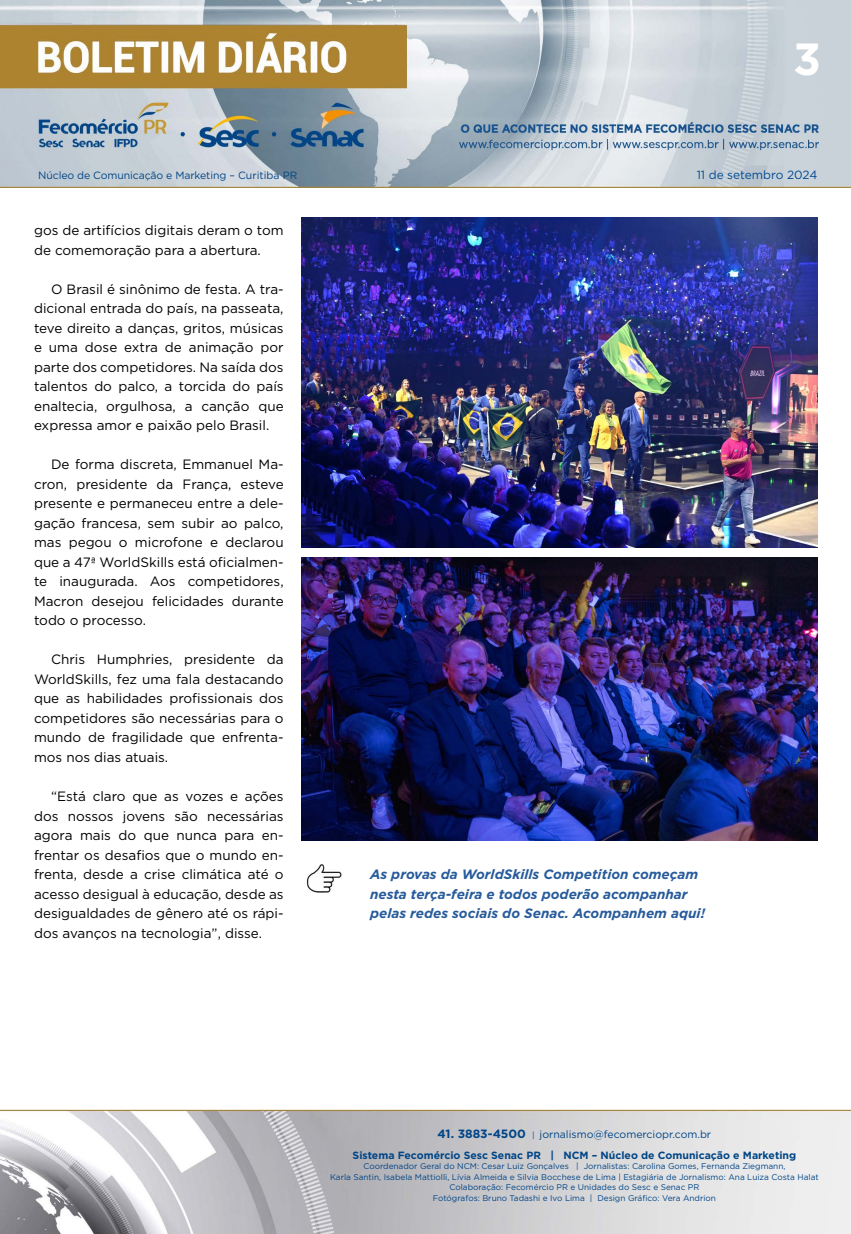
<style>
.page{position:relative;width:851px;height:1234px;background:#fff}
.page>*{position:absolute;margin:0;border:0;box-sizing:border-box;transform-origin:0 0}
.t1{font:700 45px "Gotham";color:#fff}
.t2{font:13.5px/19.5px "Gotham";color:#000;text-align:justify}
.t3{font:italic 700 13.5px/19.5px "Gotham";color:#275b9b}
.t4{font:11.85px "Gotham";color:#004a93}
.t5{font:700 10.5px/21px "Gotham";color:#004587;text-align:center}
.t6{font:10.5px "Gotham";letter-spacing:-.01em;color:#004587}
.t7{font:8.25px/10.5px "Gotham";color:#004587;text-align:center}
.s1{font-size:12px}
.s2{font-weight:400;font-size:8.25px}
.s3{font-weight:400}
</style>
<div class="page">
<img style="left:0;top:0;width:850px;height:188px">
<img style="left:0;top:1109px;width:850px;height:124px">
<img style="left:301px;top:217px;width:516px;height:330px">
<img style="left:301px;top:557px;width:516px;height:283px">
<img style="left:306px;top:864px;width:35px;height:28px">
<h1 class="t1" style="left:793px;top:29px;width:29px">3</h1>
<p class="t6" style="left:38px;top:168px;width:260px">Núcleo de Comunicação e Marketing – Curitiba PR</p>
<p class="t4" style="left:696px;top:167px;width:122px">11 de setembro 2024</p>
<p class="t2" style="left:34px;top:220px;width:251px">gos de artifícios digitais deram o tom de comemoração para a abertura.</p>
<p class="t2" style="left:34px;top:279px;width:251px;text-indent:17px">O Brasil é sinônimo de festa. A tra&shy;dicional entrada do país, na passeata, teve direito a danças, gritos, músicas e uma dose extra de animação por parte dos competidores. Na saída dos talentos do palco, a torcida do país enaltecia, orgulhosa, a canção que expressa amor e paixão pelo Brasil.</p>
<p class="t2" style="left:34px;top:454px;width:251px;text-indent:17px">De forma discreta, Emmanuel Ma&shy;cron, presidente da França, esteve presente e permaneceu entre a dele&shy;gação francesa, sem subir ao palco, mas pegou o microfone e declarou que a 47ª WorldSkills está oficialmen&shy;te inaugurada. Aos competidores, Macron desejou felicidades durante todo o processo.</p>
<p class="t2" style="left:34px;top:649px;width:251px;text-indent:17px">Chris Humphries, presidente da WorldSkills, fez uma fala destacando que as habilidades profissionais dos competidores são necessárias para o mundo de fragilidade que enfrenta&shy;mos nos dias atuais.</p>
<p class="t2" style="left:34px;top:786px;width:251px;text-indent:17px">“Está claro que as vozes e ações dos nossos jovens são necessárias agora mais do que nunca para en&shy;frentar os desafios que o mundo en&shy;frenta, desde a crise climática até o acesso desigual à educação, desde as desigualdades de gênero até os rápi&shy;dos avanços na tecnologia”, disse.</p>
<p class="t3" style="left:370px;top:864px;width:336px">As provas da WorldSkills Competition começam nesta terça-feira e todos poderão acompanhar pelas redes sociais do Senac. Acompanhem aqui!</p>
<p class="t5" style="left:352px;top:1122px;width:445px"><span class="s1">41. 3883-4500</span> <span class="s2">|</span> <span class="s3">jornalismo@fecomerciopr.com.br<br></span>Sistema Fecomércio Sesc Senac PR | NCM – Núcleo de Comunicação e Marketing</p>
<p class="t7" style="left:330px;top:1160px;width:490px">Coordenador Geral do NCM: Cesar Luiz Gonçalves | Jornalistas: Carolina Gomes, Fernanda Ziegmann,<br>Karla Santin, Isabela Mattiolli, Lívia Almeida e Silvia Bocchese de Lima | Estagiária de Jornalismo: Ana Luiza Costa Halat Colaboração: Fecomércio PR e Unidades do Sesc e Senac PR<br>Fotógrafos: Bruno Tadashi e Ivo Lima | Design Gráfico: Vera Andrion</p>
</div>
